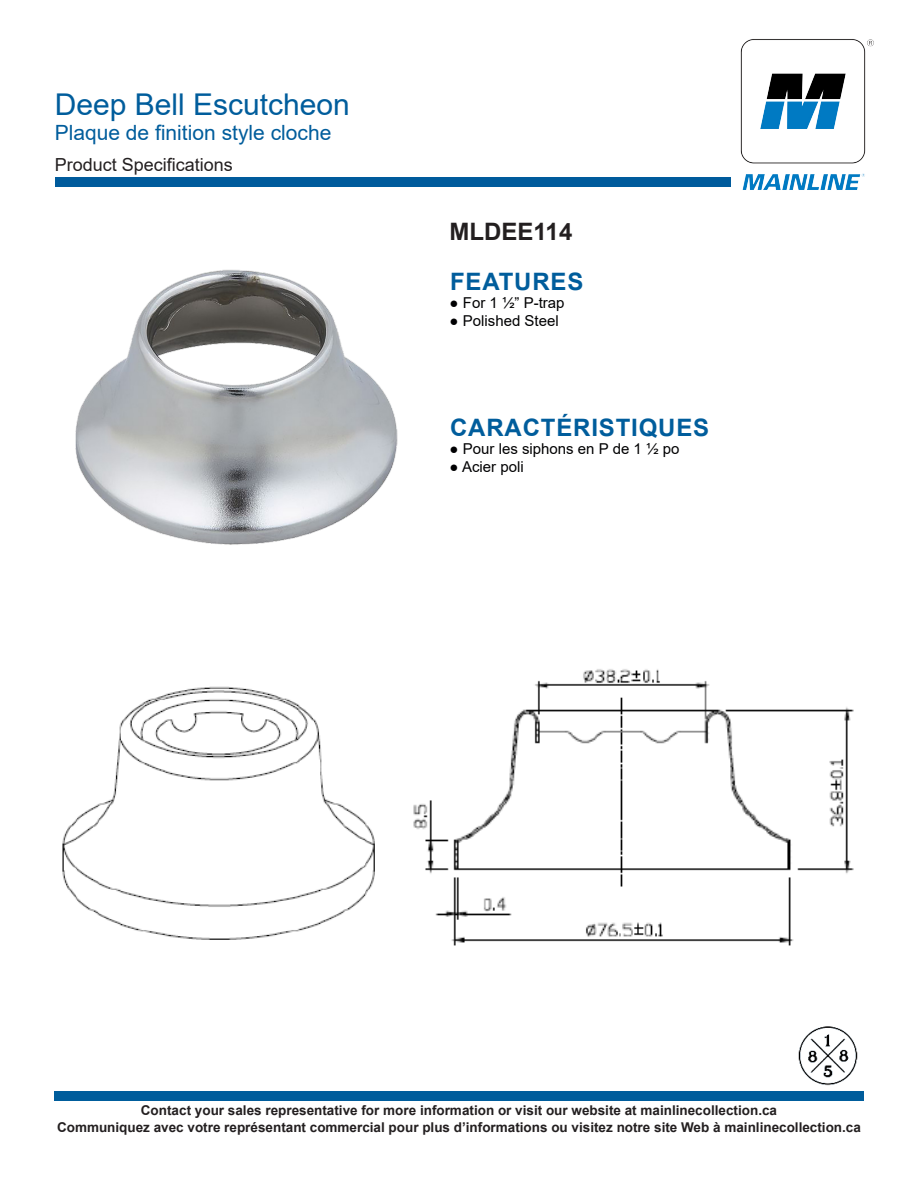
<style>
.page{position:relative;width:918px;height:1188px;background:#fff}
.page>*{position:absolute;margin:0;border:0;box-sizing:border-box;transform-origin:0 0}
.t1{font:30px "Arial";color:#005d9c}
.t2{font:700 24px "Arial";letter-spacing:.035em;color:#005d9c}
.t3{font:700 24px "Arial";color:#231f20}
.t4{font:21px "Arial";color:#005d9c}
.t5{font:18px "Arial";color:#231f20}
.t6{font:15px "Arial";color:#000002}
.t7{font:700 13.5px "Arial";color:#231f20}
</style>
<div class="page">
<img style="left:699px;top:39px;width:175px;height:151px">
<div style="left:55px;top:177px;width:675px;height:9px;background:#005b9c"></div>
<div style="left:54px;top:1092px;width:810px;height:9px;background:#005d9c"></div>
<img style="left:798px;top:1026px;width:60px;height:59px">
<img style="left:62px;top:686px;width:313px;height:254px">
<img style="left:413px;top:669px;width:441px;height:277px">
<img style="left:75px;top:269px;width:323px;height:276px">
<p class="t1" style="left:55px;top:84px;width:297px">Deep Bell Escutcheon</p>
<p class="t4" style="left:55px;top:118px;width:278px">Plaque de finition style cloche</p>
<p class="t5" style="left:55px;top:152px;width:180px">Product Specifications</p>
<p class="t3" style="left:450px;top:215px;width:124px">MLDEE114</p>
<p class="t2" style="left:450px;top:265px;width:135px">FEATURES</p>
<p class="t6" style="left:450px;top:293px;width:116px">● For 1 1/2” P-trap</p>
<p class="t6" style="left:450px;top:311px;width:111px">● Polished Steel</p>
<p class="t2" style="left:450px;top:411px;width:261px">CARACTÉRISTIQUES</p>
<p class="t6" style="left:450px;top:438px;width:231px">● Pour les siphons en P de 1 1/2 po</p>
<p class="t6" style="left:450px;top:456px;width:76px">● Acier poli</p>
<p class="t7" style="left:141px;top:1101px;width:638px">Contact your sales representative for more information or visit our website at mainlinecollection.ca</p>
<p class="t7" style="left:57px;top:1117px;width:805px">Communiquez avec votre représentant commercial pour plus d’informations ou visitez notre site Web à mainlinecollection.ca</p>
</div>
